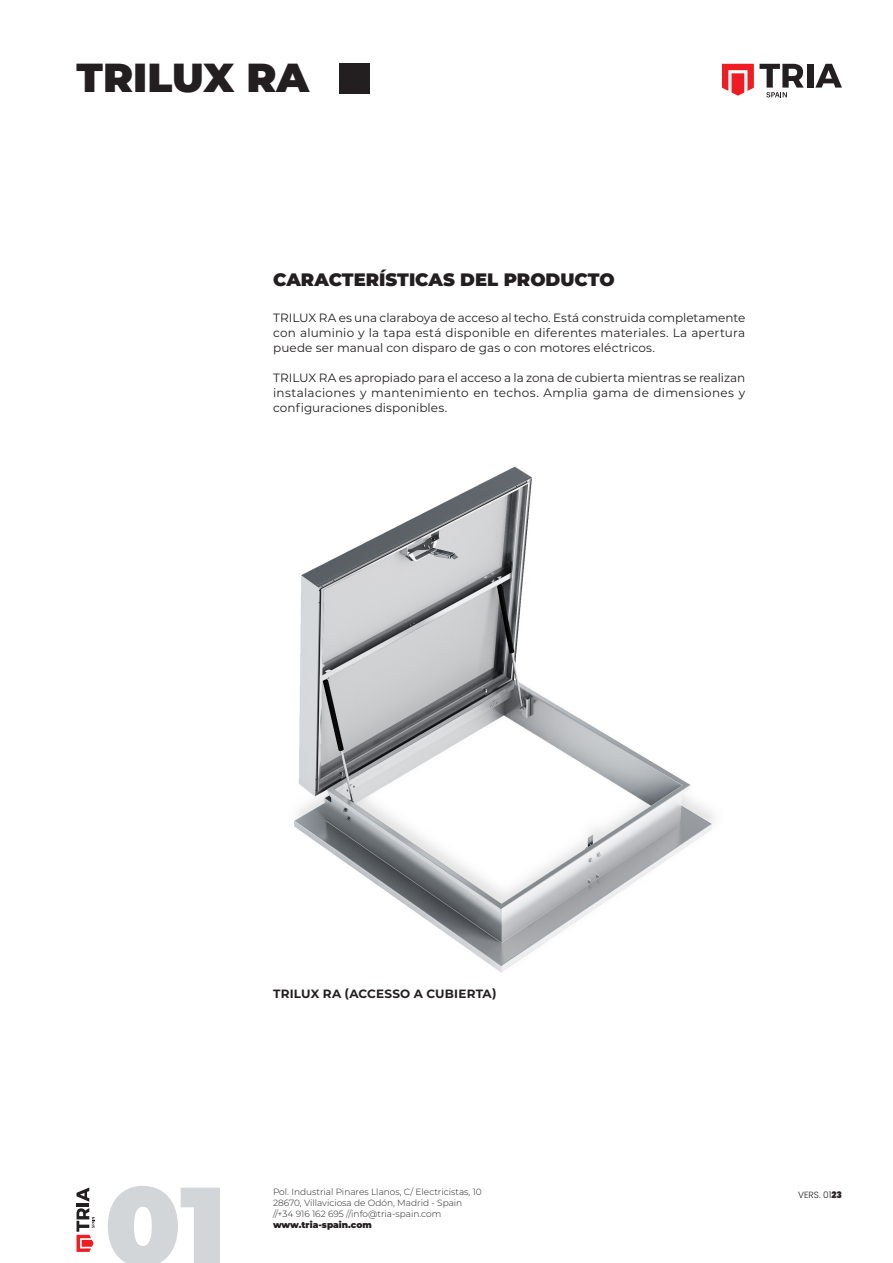
<style>
.page{position:relative;width:893px;height:1263px;background:#fff}
.page>*{position:absolute;margin:0;border:0;box-sizing:border-box;transform-origin:0 0}
.t1{font:900 110.7px "Montserrat";color:#d3d6d9}
.t2{font:900 40.5px "Montserrat";color:#231f20}
.t3{font:900 18px "Montserrat";color:#231f20}
.t4{font:12px/15px "Montserrat";letter-spacing:.01em;color:#231f20;text-align:justify}
.t5{font:700 12px "Montserrat";letter-spacing:.015em;color:#231f20}
.t6{font:300 9px/10.8px "Montserrat";color:#231f20}
.t7{font:900 9px "Montserrat";color:#231f20}
.t8{font:300 9px "Poppins";color:#231f20}
.s1{font-weight:900}
</style>
<div class="page">
<div style="left:807px;top:64px;width:6px;height:24px;background:#231f20"></div>
<svg style="left:815px;top:64px;width:27px;height:24px"></svg>
<svg style="left:722px;top:64px;width:82px;height:33px"></svg>
<svg style="left:77px;top:1187px;width:18px;height:65px"></svg>
<img style="left:294px;top:466px;width:420px;height:507px">
<div style="left:339px;top:64px;width:31px;height:30px;background:#231f20"></div>
<p class="t2" style="left:77px;top:48px;width:234px">TRILUX RA</p>
<p class="t3" style="left:273px;top:267px;width:343px">CARACTERÍSTICAS DEL PRODUCTO</p>
<p class="t4" style="left:273px;top:309px;width:474px">TRILUX RA es una claraboya de acceso al techo. Está construida completamente con aluminio y la tapa está disponible en diferentes materiales. La apertura puede ser manual con disparo de gas o con motores eléctricos.</p>
<p class="t4" style="left:273px;top:369px;width:473px">TRILUX RA es apropiado para el acceso a la zona de cubierta mientras se realizan instalaciones y mantenimiento en techos. Amplia gama de dimensiones y configuraciones disponibles.</p>
<p class="t5" style="left:273px;top:985px;width:225px">TRILUX RA (ACCESSO A CUBIERTA)</p>
<h1 class="t1" style="left:105px;top:1143px;width:123px">01</h1>
<p class="t6" style="left:273px;top:1186px;width:210px">Pol. Industrial Pinares Llanos, C/ Electricistas, 10<br>28670, Villaviciosa de Odón, Madrid - Spain //+34 916 162 695 //info@tria-spain.com</p>
<p class="t7" style="left:273px;top:1217px;width:100px">www.tria-spain.com</p>
<p class="t8" style="left:798px;top:1189px;width:45px">VERS. 01<span class="s1">23</span></p>
</div>
